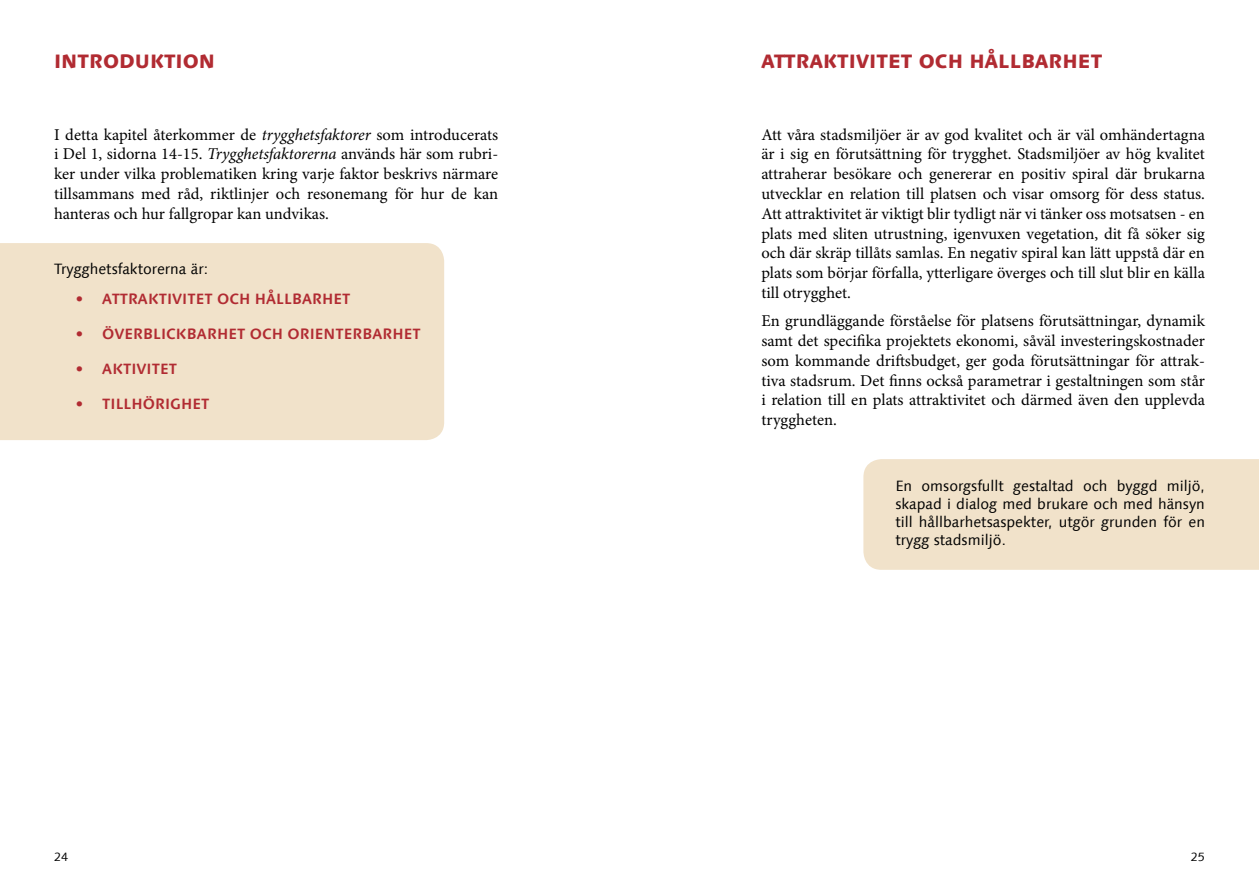
<style>
.page{position:relative;width:1259px;height:893px;background:#fff}
.page>*{position:absolute;margin:0;border:0;box-sizing:border-box;transform-origin:0 0}
.t1{font:800 19.5px "Linotype Syntax Com";color:#b12b32}
.t2{font:16.5px/19.8px "Minion Pro";color:#000;text-align:justify}
.t3{font:15px/18px "Linotype Syntax Com";color:#000;text-align:justify}
.t4{font:700 15px "Linotype Syntax Com";color:#b12b32}
.t5{font:12px "Linotype Syntax Com";color:#000}
.s1{font-style:italic}
</style>
<div class="page">
<div style="left:0;top:243px;width:444px;height:197px;background:#f1e2ca"></div>
<div style="left:863px;top:459px;width:396px;height:111px;background:#f1e2ca"></div>
<p class="t1" style="left:54px;top:49px;width:163px">INTRODU KTION</p>
<p class="t1" style="left:761px;top:49px;width:342px">ATTRAKTIVITET OCH HÅLLBARHET</p>
<p class="t2" style="left:54px;top:124px;width:446px">I detta kapitel återkommer de <span class="s1">trygghetsfaktorer</span> som introducerats i Del 1, sidorna 14-15. <span class="s1">Trygghetsfaktorerna</span> används här som rubri&shy;ker under vilka problematiken kring varje faktor beskrivs närmare tillsammans med råd, riktlinjer och resonemang för hur de kan hanteras och hur fallgropar kan undvikas.</p>
<p class="t3" style="left:54px;top:259px;width:155px">Trygghetsfaktorerna är:</p>
<p class="t4" style="left:75px;top:290px;width:277px">• ATTRAKTIVITET OCH HÅLLBARHET</p>
<p class="t4" style="left:75px;top:325px;width:347px">• ÖVERBLICKBARHET OCH ORIENTERBARHET</p>
<p class="t4" style="left:75px;top:360px;width:103px">• AKTIVITET</p>
<p class="t4" style="left:75px;top:395px;width:136px">• TILLHÖRIGHET</p>
<p class="t2" style="left:761px;top:124px;width:445px">Att våra stadsmiljöer är av god kvalitet och är väl omhändertagna är i sig en förutsättning för trygghet. Stadsmiljöer av hög kvalitet attraherar besökare och genererar en positiv spiral där brukarna utvecklar en relation till platsen och visar omsorg för dess status.<br>Att attraktivitet är viktigt blir tydligt när vi tänker oss motsatsen - en plats med sliten utrustning, igenvuxen vegetation, dit få söker sig och där skräp tillåts samlas. En negativ spiral kan lätt uppstå där en plats som börjar förfalla, ytterligare överges och till slut blir en källa till otrygghet.</p>
<p class="t2" style="left:761px;top:311px;width:445px">En grundläggande förståelse för platsens förutsättningar, dynamik samt det specifika projektets ekonomi, såväl investeringskostnader som kommande driftsbudget, ger goda förutsättningar för attrak&shy;tiva stadsrum. Det finns också parametrar i gestaltningen som står i relation till en plats attraktivitet och därmed även den upplevda tryggheten.</p>
<p class="t3" style="left:895px;top:477px;width:311px">En omsorgsfullt gestaltad och byggd miljö, skapad i dialog med brukare och med hänsyn till hållbarhetsaspekter, utgör grunden för en trygg stadsmiljö.</p>
<p class="t5" style="left:54px;top:849px;width:16px">24</p>
<p class="t5" style="left:1191px;top:849px;width:16px">25</p>
</div>
